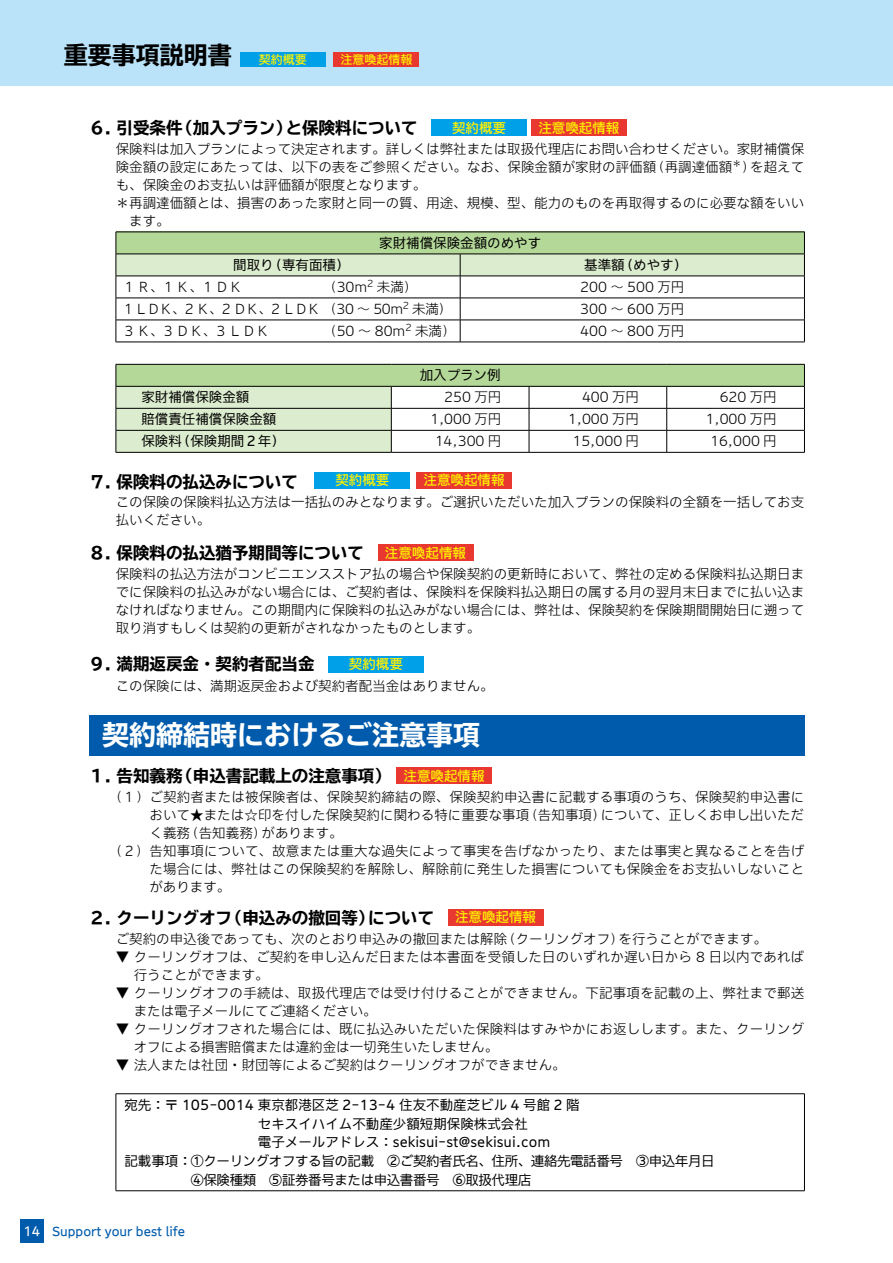
<style>
.page{position:relative;width:893px;height:1263px;background:#fff}
.page>*{position:absolute;margin:0;border:0;box-sizing:border-box;transform-origin:0 0}
.t1{font:700 expanded 27px "TBUD Go Std";color:#fff}
.t2{font:700 expanded 24px "TBUD Go Std";color:#000}
.t3{font:700 expanded 16.5px "TBUD Go Std";color:#000}
.t4{font:300 13.5px/18px "Iwa UCDA Goth Std";color:#000}
.t5{font:100 13.5px "Iwa UCDA Goth Std";color:#000}
.t6{font:100 13.5px "Iwa UCDA Goth Std";letter-spacing:-.03em;color:#000}
.t7{font:500 13.5px "Iwa UCDA Goth Std";color:#fff100}
.t8{font:300 13.5px "Iwa UCDA Goth Std";letter-spacing:-.09em;color:#000}
.t9{font:500 12px "Iwa UCDA Goth Std";color:#005bac}
.t10{font:500 12px "Iwa UCDA Goth Std";color:#fff100}
.s1{font-family:"Iwa UCDA Goth Std";font-weight:500;font-stretch:normal;font-size:12px;color:#fff100}
.s2{font-family:"Iwa UCDA Goth Std";font-weight:500;font-stretch:normal;font-size:13.5px;color:#fff100}
.s3{font-size:12.45px;color:#fff}
</style>
<div class="page">
<div style="left:0;top:0;width:893px;height:85px;background:#bae3f9"></div>
<div style="left:240px;top:52px;width:85px;height:15px;background:#00a0e9"></div>
<div style="left:334px;top:52px;width:85px;height:15px;background:#e8382f"></div>
<div style="left:431px;top:119px;width:96px;height:17px;background:#00a0e9"></div>
<div style="left:531px;top:119px;width:96px;height:17px;background:#e8382f"></div>
<svg style="left:116px;top:232px;width:689px;height:110px"></svg>
<hr style="left:116px;top:342px;width:344px;height:1px;background:#000">
<hr style="left:460px;top:342px;width:345px;height:1px;background:#000">
<div style="left:116px;top:364px;width:688px;height:22px;background:#b4d898"></div>
<hr style="left:391px;top:364px;width:138px;height:1px;background:#000">
<hr style="left:529px;top:364px;width:138px;height:1px;background:#000">
<hr style="left:667px;top:364px;width:138px;height:1px;background:#000">
<hr style="left:391px;top:386px;width:138px;height:1px;background:#000">
<hr style="left:529px;top:386px;width:138px;height:1px;background:#000">
<hr style="left:667px;top:386px;width:138px;height:1px;background:#000">
<hr style="left:391px;top:408px;width:138px;height:1px;background:#000">
<hr style="left:529px;top:408px;width:138px;height:1px;background:#000">
<hr style="left:667px;top:408px;width:138px;height:1px;background:#000">
<hr style="left:391px;top:430px;width:138px;height:1px;background:#000">
<svg style="left:116px;top:364px;width:276px;height:88px"></svg>
<hr style="left:529px;top:430px;width:138px;height:1px;background:#000">
<svg style="left:529px;top:386px;width:1px;height:66px"></svg>
<hr style="left:667px;top:430px;width:138px;height:1px;background:#000">
<svg style="left:666px;top:386px;width:1px;height:66px"></svg>
<svg style="left:804px;top:364px;width:1px;height:88px"></svg>
<hr style="left:116px;top:452px;width:275px;height:1px;background:#000">
<hr style="left:391px;top:452px;width:138px;height:1px;background:#000">
<hr style="left:529px;top:452px;width:138px;height:1px;background:#000">
<hr style="left:667px;top:452px;width:138px;height:1px;background:#000">
<div style="left:315px;top:472px;width:95px;height:16px;background:#00a0e9"></div>
<div style="left:416px;top:472px;width:96px;height:16px;background:#e8382f"></div>
<div style="left:378px;top:545px;width:95px;height:16px;background:#e8382f"></div>
<div style="left:328px;top:656px;width:96px;height:16px;background:#00a0e9"></div>
<div style="left:89px;top:715px;width:715px;height:40px;background:#005bac"></div>
<div style="left:396px;top:767px;width:96px;height:17px;background:#e8382f"></div>
<div style="left:448px;top:909px;width:95px;height:16px;background:#e8382f"></div>
<hr style="left:116px;top:1093px;width:689px;height:1px;background:#000">
<hr style="left:116px;top:1094px;width:1px;height:96px;background:#000">
<hr style="left:804px;top:1094px;width:1px;height:96px;background:#000">
<hr style="left:116px;top:1190px;width:689px;height:1px;background:#000">
<div style="left:20px;top:1219px;width:24px;height:24px;background:#005bac"></div>
<h2 class="t2" style="left:64px;top:41px;width:245px">重要事項説明書 <span class="s1">契約概要</span></h2>
<p class="t10" style="left:340px;top:51px;width:73px">注意喚起情報</p>
<p class="t3" style="left:89px;top:118px;width:331px">６. 引受条件（加入プラン）と保険料について</p>
<p class="t7" style="left:452px;top:118px;width:55px">契約概要</p>
<p class="t7" style="left:538px;top:118px;width:82px">注意喚起情報</p>
<p class="t4" style="left:116px;top:139px;width:690px">保険料は加入プランによって決定されます。詳しくは弊社または取扱代理店にお問い合わせください。家財補償保</p>
<p class="t4" style="left:116px;top:157px;width:690px">険金額の設定にあたっては、以下の表をご参照ください。なお、保険金額が家財の評価額（再調達価額<sup>＊</sup>）を超えて</p>
<p class="t4" style="left:116px;top:175px;width:312px">も、保険金のお支払いは評価額が限度となります。</p>
<p class="t4" style="left:116px;top:193px;width:690px">＊再調達価額とは、損害のあった家財と同一の質、用途、規模、型、能力のものを再取得するのに必要な額をいい</p>
<p class="t4" style="left:129px;top:211px;width:42px">ます。</p>
<p class="t5" style="left:379px;top:233px;width:163px">家財補償保険金額のめやす</p>
<p class="t5" style="left:233px;top:255px;width:118px">間取り（専有面積）</p>
<p class="t5" style="left:584px;top:255px;width:104px">基準額（めやす）</p>
<p class="t4" style="left:124px;top:277px;width:119px">1 Ｒ、1 Ｋ、1 ＤＫ</p>
<p class="t4" style="left:323px;top:277px;width:96px">（30m<sup>2</sup> 未満）</p>
<p class="t4" style="left:580px;top:277px;width:106px">200 ～ 500 万円</p>
<p class="t8" style="left:124px;top:299px;width:330px">1 ＬＤＫ、2 Ｋ、2 ＤＫ、2 ＬＤＫ （30 ～ 50m<sup>2</sup> 未満）</p>
<p class="t4" style="left:580px;top:299px;width:106px">300 ～ 600 万円</p>
<p class="t4" style="left:124px;top:321px;width:146px">3 Ｋ、3 ＤＫ、3 ＬＤＫ</p>
<p class="t4" style="left:323px;top:321px;width:134px">（50 ～ 80m<sup>2</sup> 未満）</p>
<p class="t4" style="left:580px;top:321px;width:106px">400 ～ 800 万円</p>
<p class="t5" style="left:420px;top:366px;width:82px">加入プラン例</p>
<p class="t5" style="left:141px;top:388px;width:109px">家財補償保険金額</p>
<p class="t4" style="left:444px;top:388px;width:59px">250 万円</p>
<p class="t4" style="left:582px;top:388px;width:59px">400 万円</p>
<p class="t4" style="left:720px;top:388px;width:59px">620 万円</p>
<p class="t5" style="left:141px;top:410px;width:136px">賠償責任補償保険金額</p>
<p class="t4" style="left:430px;top:410px;width:73px">1,000 万円</p>
<p class="t4" style="left:568px;top:410px;width:73px">1,000 万円</p>
<p class="t4" style="left:705px;top:410px;width:73px">1,000 万円</p>
<p class="t5" style="left:141px;top:432px;width:145px">保険料（保険期間２年）</p>
<p class="t4" style="left:435px;top:432px;width:68px">14,300 円</p>
<p class="t4" style="left:572px;top:432px;width:68px">15,000 円</p>
<p class="t4" style="left:710px;top:432px;width:68px">16,000 円</p>
<p class="t3" style="left:89px;top:472px;width:227px">７. 保険料の払込みについて　</p>
<p class="t7" style="left:335px;top:470px;width:55px">契約概要</p>
<p class="t7" style="left:424px;top:470px;width:82px">注意喚起情報</p>
<p class="t4" style="left:116px;top:492px;width:690px">この保険の保険料払込方法は一括払のみとなります。ご選択いただいた加入プランの保険料の全額を一括してお支払いください。</p>
<p class="t3" style="left:89px;top:544px;width:277px">８. 保険料の払込猶予期間等について</p>
<p class="t7" style="left:385px;top:543px;width:82px">注意喚起情報</p>
<p class="t4" style="left:116px;top:564px;width:690px;text-align:justify">保険料の払込方法がコンビニエンスストア払の場合や保険契約の更新時において、弊社の定める保険料払込期日までに保険料の払込みがない場合には、ご契約者は、保険料を保険料払込期日の属する月の翌月末日までに払い込まなければなりません。この期間内に保険料の払込みがない場合には、弊社は、保険契約を保険期間開始日に遡って取り消すもしくは契約の更新がされなかったものとします。</p>
<p class="t3" style="left:89px;top:655px;width:227px">９. 満期返戻金・契約者配当金</p>
<p class="t7" style="left:349px;top:654px;width:55px">契約概要</p>
<p class="t4" style="left:116px;top:676px;width:379px">この保険には、満期返戻金および契約者配当金はありません。</p>
<h1 class="t1" style="left:102px;top:720px;width:380px">契約締結時におけるご注意事項</h1>
<p class="t3" style="left:89px;top:766px;width:397px">１. 告知義務（申込書記載上の注意事項） <span class="s2">注意喚起情報</span></p>
<p class="t4" style="left:109px;top:787px;width:697px">（１）ご契約者または被保険者は、保険契約締結の際、保険契約申込書に記載する事項のうち、保険契約申込書に</p>
<p class="t4" style="left:149px;top:805px;width:656px">おいて★または☆印を付した保険契約に関わる特に重要な事項（告知事項）について、正しくお申し出いただ</p>
<p class="t4" style="left:149px;top:823px;width:195px">く義務（告知義務）があります。</p>
<p class="t4" style="left:109px;top:841px;width:697px">（２）告知事項について、故意または重大な過失によって事実を告げなかったり、または事実と異なることを告げ</p>
<p class="t4" style="left:149px;top:859px;width:656px">た場合には、弊社はこの保険契約を解除し、解除前に発生した損害についても保険金をお支払いしないこと</p>
<p class="t4" style="left:149px;top:877px;width:82px">があります。</p>
<p class="t3" style="left:89px;top:908px;width:347px">２. クーリングオフ（申込みの撤回等）について</p>
<p class="t7" style="left:455px;top:907px;width:82px">注意喚起情報</p>
<p class="t4" style="left:116px;top:929px;width:653px">ご契約の申込後であっても、次のとおり申込みの撤回または解除（クーリングオフ）を行うことができます。</p>
<p class="t4" style="left:134px;top:947px;width:672px;text-indent:-18px">▼ クーリングオフは、ご契約を申し込んだ日または本書面を受領した日のいずれか遅い日から８日以内であれば行うことができます。</p>
<p class="t4" style="left:134px;top:983px;width:672px;text-indent:-18px">▼ クーリングオフの手続は、取扱代理店では受け付けることができません。下記事項を記載の上、弊社まで郵送または電子メールにてご連絡ください。</p>
<p class="t4" style="left:134px;top:1019px;width:672px;text-indent:-18px">▼ クーリングオフされた場合には、既に払込みいただいた保険料はすみやかにお返しします。また、クーリングオフによる損害賠償または違約金は一切発生いたしません。</p>
<p class="t4" style="left:116px;top:1055px;width:451px">▼ 法人または社団・財団等によるご契約はクーリングオフができません。</p>
<p class="t5" style="left:124px;top:1095px;width:457px">宛先：〒 105-0014 東京都港区芝 2-13-4 住友不動産芝ビル 4 号館 2 階</p>
<p class="t5" style="left:258px;top:1114px;width:271px">セキスイハイム不動産少額短期保険株式会社</p>
<p class="t5" style="left:258px;top:1132px;width:294px">電子メールアドレス：sekisui-st@sekisui.com</p>
<p class="t6" style="left:124px;top:1151px;width:605px">記載事項： ①クーリングオフする旨の記載　②ご契約者氏名、住所、連絡先電話番号　③申込年月日　</p>
<p class="t6" style="left:190px;top:1170px;width:342px">④保険種類　⑤証券番号または申込書番号　⑥取扱代理店</p>
<p class="t9" style="left:24px;top:1222px;width:163px"><span class="s3">14</span> Support your best life</p>
</div>
